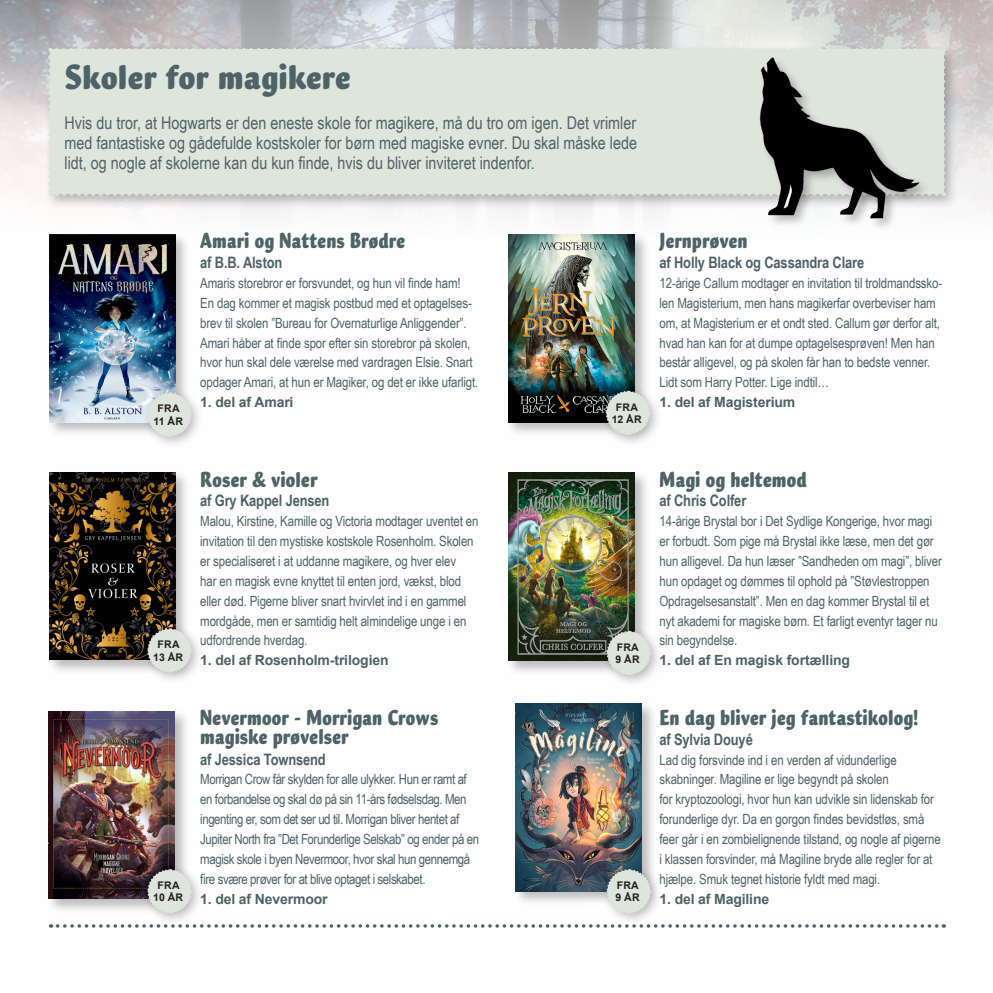
<style>
.page{position:relative;width:993px;height:993px;background:#fff}
.page>*{position:absolute;margin:0;border:0;box-sizing:border-box;transform-origin:0 0}
.t1{font:900 33.6px "Muffin";letter-spacing:-.01em;color:#4e6367;scale:.92 1}
.t2{font:900 21px/19.2px "Muffin";letter-spacing:-.01em;color:#4e6367;scale:.83 1}
.t3{font:17.5px/19.8px "Arial Narrow";color:#4e6367;text-align:justify}
.t4{font:700 15.75px "Arial Narrow";letter-spacing:-.01em;color:#4e6367}
.t5{font:14px/19.8px "Arial Narrow";letter-spacing:-.01em;color:#4e6367}
.t6{font:14px/19.8px "Arial Narrow";letter-spacing:-.03em;color:#4e6367}
.t7{font:700 14px "Arial";letter-spacing:-.01em;color:#4e6367}
.t8{font:700 10.5px/12.2px "Arial";letter-spacing:.025em;color:#231f20;text-align:center}
</style>
<div class="page">
<img style="left:0;top:0;width:992px;height:928px">
<svg style="left:58px;top:923px;width:886px;height:4px"></svg>
<div style="left:45px;top:44px;width:914px;height:166px;background:#231f20;opacity:.3"></div>
<div style="left:48px;top:48px;width:896px;height:148px;background:#dee5db"></div>
<img style="left:718px;top:35px;width:208px;height:199px">
<div style="left:47px;top:232px;width:143px;height:205px;background:#231f20;opacity:.3"></div>
<img style="left:50px;top:234px;width:125px;height:188px">
<div style="left:47px;top:469px;width:143px;height:205px;background:#231f20;opacity:.3"></div>
<img style="left:50px;top:472px;width:125px;height:187px">
<div style="left:46px;top:708px;width:144px;height:205px;background:#231f20;opacity:.3"></div>
<img style="left:49px;top:711px;width:125px;height:187px">
<div style="left:506px;top:232px;width:143px;height:205px;background:#231f20;opacity:.3"></div>
<img style="left:508px;top:234px;width:126px;height:188px">
<div style="left:513px;top:700px;width:143px;height:206px;background:#231f20;opacity:.3"></div>
<img style="left:515px;top:703px;width:126px;height:188px">
<div style="left:142px;top:387px;width:62px;height:62px;background:#231f20;opacity:.3"></div>
<svg style="left:146px;top:391px;width:47px;height:46px"></svg>
<div style="left:142px;top:622px;width:62px;height:63px;background:#231f20;opacity:.3"></div>
<svg style="left:146px;top:627px;width:47px;height:46px"></svg>
<div style="left:142px;top:863px;width:62px;height:62px;background:#231f20;opacity:.3"></div>
<svg style="left:146px;top:867px;width:47px;height:47px"></svg>
<div style="left:600px;top:385px;width:62px;height:62px;background:#231f20;opacity:.3"></div>
<svg style="left:604px;top:389px;width:47px;height:47px"></svg>
<div style="left:601px;top:863px;width:62px;height:62px;background:#231f20;opacity:.3"></div>
<svg style="left:605px;top:867px;width:46px;height:47px"></svg>
<div style="left:506px;top:470px;width:143px;height:205px;background:#231f20;opacity:.3"></div>
<img style="left:508px;top:473px;width:126px;height:187px">
<div style="left:601px;top:625px;width:62px;height:62px;background:#231f20;opacity:.3"></div>
<svg style="left:605px;top:629px;width:46px;height:47px"></svg>
<h1 class="t1" style="left:64px;top:55px;width:313px">Skoler for magikere</h1>
<p class="t3" style="left:64px;top:112px;width:573px">Hvis du tror, at Hogwarts er den eneste skole for magikere, må du tro om igen. Det vrimler med fantastiske og gådefulde kostskoler for børn med magiske evner. Du skal måske lede lidt, og nogle af skolerne kan du kun finde, hvis du bliver inviteret indenfor.</p>
<p class="t8" style="left:153px;top:402px;width:31px">FRA<br>11 ÅR</p>
<h2 class="t2" style="left:200px;top:231px;width:249px">Amari og Nattens Brødre</h2>
<p class="t4" style="left:200px;top:250px;width:84px">af B.B. Alston</p>
<p class="t5" style="left:200px;top:272px;width:279px">Amaris storebror er forsvundet, og hun vil finde ham!<br>En dag kommer et magisk postbud med et optagelses&shy;brev til skolen ”Bureau for Overnaturlige Anliggender”.<br>Amari håber at finde spor efter sin storebror på skolen, hvor hun skal dele værelse med vardragen Elsie. Snart opdager Amari, at hun er Magiker, og det er ikke ufarligt.</p>
<p class="t7" style="left:200px;top:392px;width:95px">1. del af Amari</p>
<p class="t8" style="left:611px;top:401px;width:31px">FRA<br>12 ÅR</p>
<h2 class="t2" style="left:659px;top:231px;width:108px">Jernprøven</h2>
<p class="t4" style="left:659px;top:250px;width:206px">af Holly Black og Cassandra Clare</p>
<p class="t5" style="left:659px;top:272px;width:284px">12-årige Callum modtager en invitation til troldmandssko&shy;len Magisterium, men hans magikerfar overbeviser ham om, at Magisterium er et ondt sted. Callum gør derfor alt, hvad han kan for at dumpe optagelsesprøven! Men han består alligevel, og på skolen får han to bedste venner.<br>Lidt som Harry Potter. Lige indtil…</p>
<p class="t7" style="left:659px;top:392px;width:137px">1. del af Magisterium</p>
<p class="t8" style="left:153px;top:638px;width:31px">FRA<br>13 ÅR</p>
<h2 class="t2" style="left:200px;top:469px;width:143px">Roser &amp; violer</h2>
<p class="t4" style="left:200px;top:489px;width:131px">af Gry Kappel Jensen</p>
<p class="t5" style="left:200px;top:510px;width:279px">Malou, Kirstine, Kamille og Victoria modtager uventet en invitation til den mystiske kostskole Rosenholm. Skolen er specialiseret i at uddanne magikere, og hver elev<br>har en magisk evne knyttet til enten jord, vækst, blod eller død. Pigerne bliver snart hvirvlet ind i en gammel mordgåde, men er samtidig helt almindelige unge i en udfordrende hverdag.</p>
<p class="t7" style="left:200px;top:650px;width:190px">1. del af Rosenholm-trilogien</p>
<p class="t8" style="left:615px;top:640px;width:26px;text-align:left">FRA<br>9 ÅR</p>
<h2 class="t2" style="left:659px;top:469px;width:179px">Magi og heltemod</h2>
<p class="t4" style="left:659px;top:489px;width:88px">af Chris Colfer</p>
<p class="t5" style="left:659px;top:510px;width:284px">14-årige Brystal bor i Det Sydlige Kongerige, hvor magi er forbudt. Som pige må Brystal ikke læse, men det gør hun alligevel. Da hun læser ”Sandheden om magi”, bliver hun opdaget og dømmes til ophold på ”Støvlestroppen Opdragelsesanstalt”. Men en dag kommer Brystal til et nyt akademi for magiske børn. Et farligt eventyr tager nu sin begyndelse.</p>
<p class="t7" style="left:659px;top:650px;width:192px">1. del af En magisk fortælling</p>
<p class="t8" style="left:153px;top:879px;width:31px">FRA<br>10 ÅR</p>
<h2 class="t2" style="left:200px;top:707px;width:288px">Nevermoor - Morrigan Crows magiske prøvelser</h2>
<p class="t4" style="left:200px;top:746px;width:127px">af Jessica Townsend</p>
<p class="t6" style="left:200px;top:768px;width:280px">Morrigan Crow får skylden for alle ulykker. Hun er ramt af en forbandelse og skal dø på sin 11-års fødselsdag. Men ingenting er, som det ser ud til. Morrigan bliver hentet af Jupiter North fra ”Det Forunderlige Selskab” og ender på en magisk skole i byen Nevermoor, hvor skal hun gennemgå fire svære prøver for at blive optaget i selskabet.</p>
<p class="t7" style="left:200px;top:888px;width:129px">1. del af Nevermoor</p>
<p class="t8" style="left:615px;top:879px;width:26px;text-align:left">FRA<br>9 ÅR</p>
<h2 class="t2" style="left:659px;top:707px;width:313px">En dag bliver jeg fantastikolog!</h2>
<p class="t4" style="left:659px;top:727px;width:95px">af Sylvia Douyé</p>
<p class="t5" style="left:659px;top:749px;width:283px">Lad dig forsvinde ind i en verden af vidunderlige skabninger. Magiline er lige begyndt på skolen<br>for kryptozoologi, hvor hun kan udvikle sin lidenskab for forunderlige dyr. Da en gorgon findes bevidstløs, små feer går i en zombielignende tilstand, og nogle af pigerne i klassen forsvinder, må Magiline bryde alle regler for at hjælpe. Smuk tegnet historie fyldt med magi.</p>
<p class="t7" style="left:659px;top:888px;width:111px">1. del af Magiline</p>
</div>
